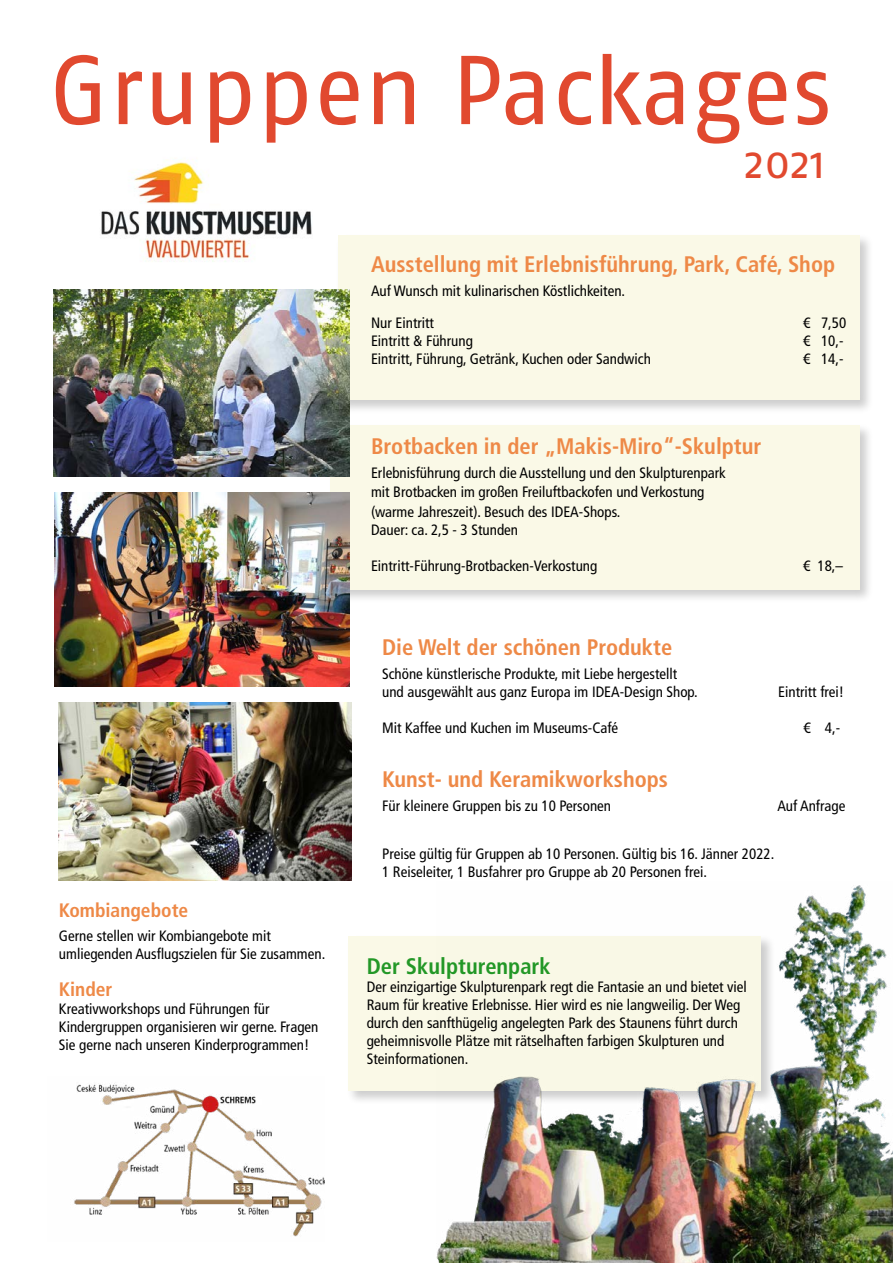
<style>
.page{position:relative;width:893px;height:1263px;background:#fff}
.page>*{position:absolute;margin:0;border:0;box-sizing:border-box;transform-origin:0 0}
.t1{font:97.5px "Fago No";letter-spacing:-.005em;color:#e1492f}
.t2{font:45px "Fago No";color:#e1492f}
.t3{font:700 condensed 22.5px "Frutiger LT Std";color:#ee8947}
.t4{font:700 condensed 22.5px "Frutiger LT Std";color:#239827}
.t5{font:700 condensed 19.5px "Frutiger LT Std";color:#ee8947}
.t6{font:condensed 15px/18px "Frutiger LT Std";color:#000}
</style>
<div class="page">
<div style="left:328px;top:422px;width:545px;height:181px;background:#000;opacity:.2"></div>
<div style="left:330px;top:425px;width:529px;height:164px;background:#faf9e7"></div>
<div style="left:336px;top:233px;width:538px;height:181px;background:#000;opacity:.2"></div>
<div style="left:338px;top:235px;width:521px;height:165px;background:#faf9e7"></div>
<img style="left:101px;top:162px;width:211px;height:100px">
<div style="left:347px;top:934px;width:429px;height:171px;background:#000;opacity:.2"></div>
<div style="left:348px;top:936px;width:413px;height:155px;background:#faf9e7"></div>
<img style="left:59px;top:703px;width:292px;height:177px">
<img style="left:74px;top:1083px;width:251px;height:154px">
<img style="left:53px;top:289px;width:296px;height:187px">
<img style="left:55px;top:492px;width:294px;height:194px">
<img style="left:436px;top:885px;width:457px;height:378px">
<h1 class="t1" style="left:49px;top:35px;width:785px">Gruppen Packages</h1>
<h2 class="t2" style="left:744px;top:137px;width:83px">2021</h2>
<h3 class="t3" style="left:371px;top:251px;width:466px">Ausstellung mit Erlebnisführung, Park, Café, Shop</h3>
<p class="t6" style="left:371px;top:275px;width:256px;line-height:32.4px">Auf Wunsch mit kulinarischen Köstlichkeiten.<br>Nur Eintritt</p>
<p class="t6" style="left:803px;top:314px;width:45px">€ 7,50</p>
<p class="t6" style="left:371px;top:332px;width:103px">Eintritt &amp; Führung</p>
<p class="t6" style="left:803px;top:332px;width:42px">€ 10,-</p>
<p class="t6" style="left:371px;top:350px;width:281px">Eintritt, Führung, Getränk, Kuchen oder Sandwich</p>
<p class="t6" style="left:803px;top:350px;width:42px">€ 14,-</p>
<h3 class="t3" style="left:371px;top:433px;width:392px">Brotbacken in der „Makis-Miro“-Skulptur</h3>
<p class="t6" style="left:371px;top:463px;width:356px;line-height:19.5px">Erlebnisführung durch die Ausstellung und den Skulpturenpark mit Brotbacken im großen Freiluftbackofen und Verkostung (warme Jahreszeit). Besuch des IDEA-Shops.</p>
<p class="t6" style="left:371px;top:521px;width:149px">Dauer: ca. 2,5 - 3 Stunden</p>
<p class="t6" style="left:371px;top:557px;width:228px">Eintritt-Führung-Brotbacken-Verkostung</p>
<p class="t6" style="left:803px;top:557px;width:41px">€ 18,–</p>
<h3 class="t3" style="left:382px;top:634px;width:292px">Die Welt der schönen Produkte</h3>
<p class="t6" style="left:382px;top:665px;width:317px">Schöne künstlerische Produkte, mit Liebe hergestellt und ausgewählt aus ganz Europa im IDEA-Design Shop.</p>
<p class="t6" style="left:778px;top:683px;width:68px">Eintritt frei!</p>
<p class="t6" style="left:382px;top:719px;width:238px">Mit Kaffee und Kuchen im Museums-Café</p>
<p class="t6" style="left:803px;top:719px;width:38px">€ 4,-</p>
<h3 class="t5" style="left:59px;top:898px;width:131px">Kombiangebote</h3>
<p class="t6" style="left:59px;top:927px;width:268px">Gerne stellen wir Kombiangebote mit umliegenden Ausflugszielen für Sie zusammen.</p>
<h3 class="t5" style="left:59px;top:977px;width:55px">Kinder</h3>
<p class="t6" style="left:59px;top:1000px;width:261px">Kreativworkshops und Führungen für<br>Kindergruppen organisieren wir gerne. Fragen<br>Sie gerne nach unseren Kinderprogrammen!</p>
<h3 class="t3" style="left:382px;top:766px;width:287px">Kunst- und Keramikworkshops</h3>
<p class="t6" style="left:382px;top:797px;width:231px">Für kleinere Gruppen bis zu 10 Personen</p>
<p class="t6" style="left:777px;top:797px;width:70px">Auf Anfrage</p>
<p class="t6" style="left:382px;top:845px;width:394px">Preise gültig für Gruppen ab 10 Personen. Gültig bis 16. Jänner 2022.<br>1 Reiseleiter, 1 Busfahrer pro Gruppe ab 20 Personen frei.</p>
<h3 class="t4" style="left:367px;top:953px;width:186px">Der Skulpturenpark</h3>
<p class="t6" style="left:367px;top:978px;width:382px">Der einzigartige Skulpturenpark regt die Fantasie an und bietet viel Raum für kreative Erlebnisse. Hier wird es nie langweilig. Der Weg durch den sanfthügelig angelegten Park des Staunens führt durch geheimnisvolle Plätze mit rätselhaften farbigen Skulpturen und Steinformationen.</p>
</div>
